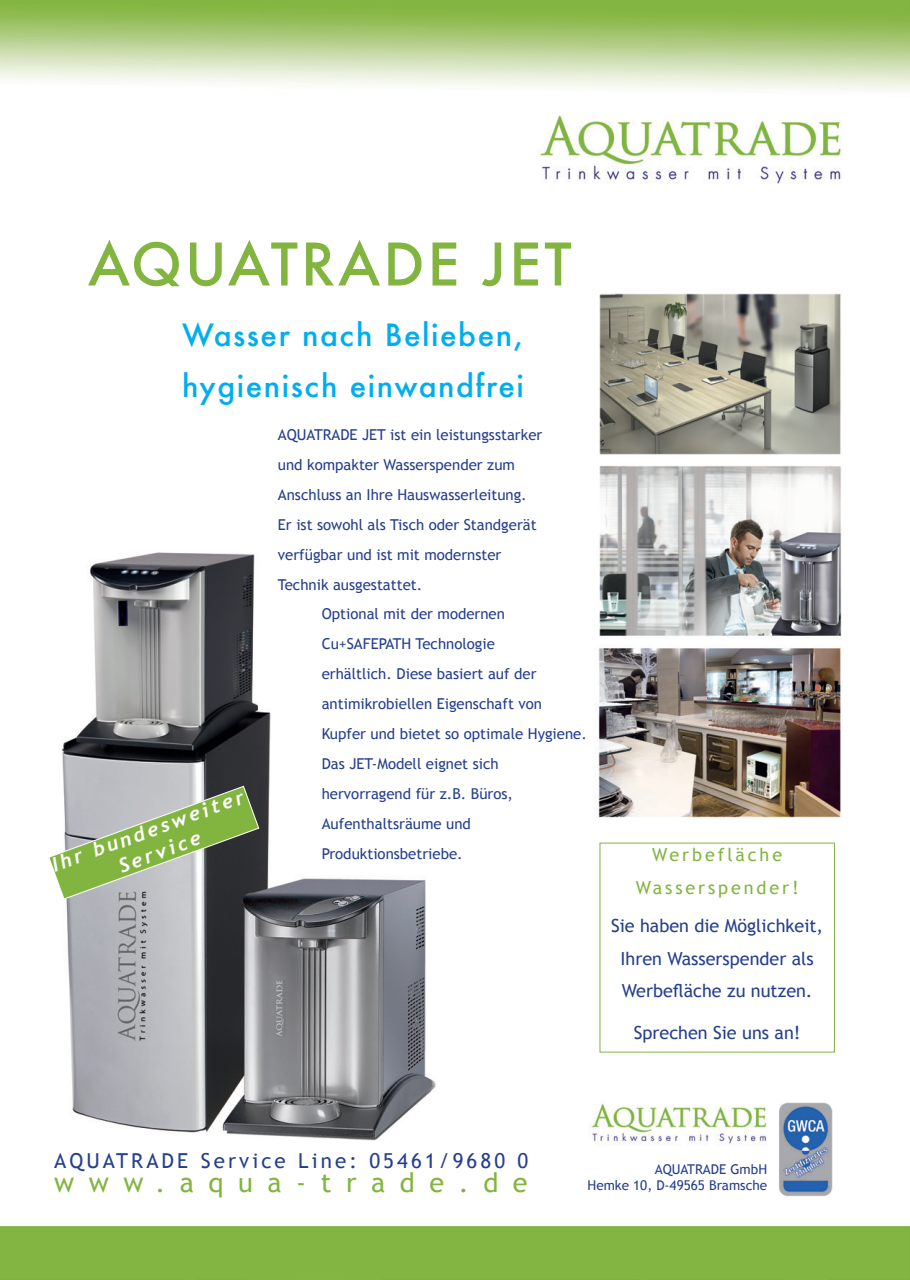
<style>
.page{position:relative;width:910px;height:1280px;background:#fff}
.page>*{position:absolute;margin:0;border:0;box-sizing:border-box;transform-origin:0 0}
.t1{font:500 57px "Futura";letter-spacing:.05em;color:#82b540}
.t2{font:500 30px "Futura";letter-spacing:.05em;color:#00aeef}
.t3{font:27px "Trebuchet MS";letter-spacing:.54em;color:#82b540}
.t4{font:20.55px "Trebuchet MS";letter-spacing:.15em;color:#253f8e}
.t5{font:italic 700 19.65px/23.5px "Trebuchet";color:#fff;text-align:center}
.t6{font:18px/32.4px "Trebuchet MS";color:#253f8e;text-align:center}
.t7{font:18px/32.4px "Trebuchet MS";letter-spacing:.16em;color:#82b540;text-align:center}
.t8{font:15px "Trebuchet MS";color:#253f8e}
.t9{font:13.5px/16.2px "Trebuchet MS";color:#253f8e;text-align:right}
</style>
<div class="page">
<img style="left:0;top:0;width:910px;height:1280px">
<svg style="left:47px;top:785px;width:213px;height:115px;background:#96aa82"></svg>
<p class="t1" style="left:88px;top:225px;width:485px">AQUATRADE JET</p>
<p class="t2" style="left:182px;top:314px;width:342px">Wasser nach Belieben,</p>
<p class="t2" style="left:182px;top:365px;width:343px">hygienisch einwandfrei</p>
<p class="t8" style="left:278px;top:426px;width:266px">AQUATRADE JET ist ein leistungsstarker</p>
<p class="t8" style="left:278px;top:456px;width:239px">und kompakter Wasserspender zum</p>
<p class="t8" style="left:278px;top:486px;width:250px">Anschluss an Ihre Hauswasserleitung.</p>
<p class="t8" style="left:278px;top:516px;width:260px">Er ist sowohl als Tisch oder Standgerät</p>
<p class="t8" style="left:278px;top:546px;width:225px">verfügbar und ist mit modernster</p>
<p class="t8" style="left:278px;top:576px;width:146px">Technik ausgestattet.</p>
<p class="t8" style="left:322px;top:605px;width:185px">Optional mit der modernen</p>
<p class="t8" style="left:322px;top:635px;width:175px">Cu+SAFEPATH Technologie</p>
<p class="t8" style="left:322px;top:665px;width:216px">erhältlich. Diese basiert auf der</p>
<p class="t8" style="left:322px;top:695px;width:222px">antimikrobiellen Eigenschaft von</p>
<p class="t8" style="left:322px;top:725px;width:267px">Kupfer und bietet so optimale Hygiene.</p>
<p class="t8" style="left:322px;top:755px;width:178px">Das JET-Modell eignet sich</p>
<p class="t8" style="left:322px;top:785px;width:193px">hervorragend für z.B. Büros,</p>
<p class="t8" style="left:322px;top:815px;width:151px">Aufenthaltsräume und</p>
<p class="t8" style="left:322px;top:845px;width:142px">Produktionsbetriebe.</p>
<p class="t5" style="left:48px;top:855px;width:205px;rotate:-20deg">Ihr bundesweiter<br>Service</p>
<p class="t7" style="left:636px;top:839px;width:165px">Werbefläche<br>Wasserspender!</p>
<p class="t6" style="left:611px;top:910px;width:214px">Sie haben die Möglichkeit,<br>Ihren Wasserspender als<br>Werbefläche zu nutzen.</p>
<p class="t6" style="left:634px;top:1017px;width:168px">Sprechen Sie uns an!</p>
<p class="t4" style="left:54px;top:1148px;width:476px">AQUATRADE Service Line: 05461/9680 0</p>
<p class="t3" style="left:54px;top:1166px;width:475px">www.aqua-trade.de</p>
<p class="t9" style="left:588px;top:1161px;width:181px">AQUATRADE GmbH<br>Hemke 10, D-49565 Bramsche</p>
</div>
